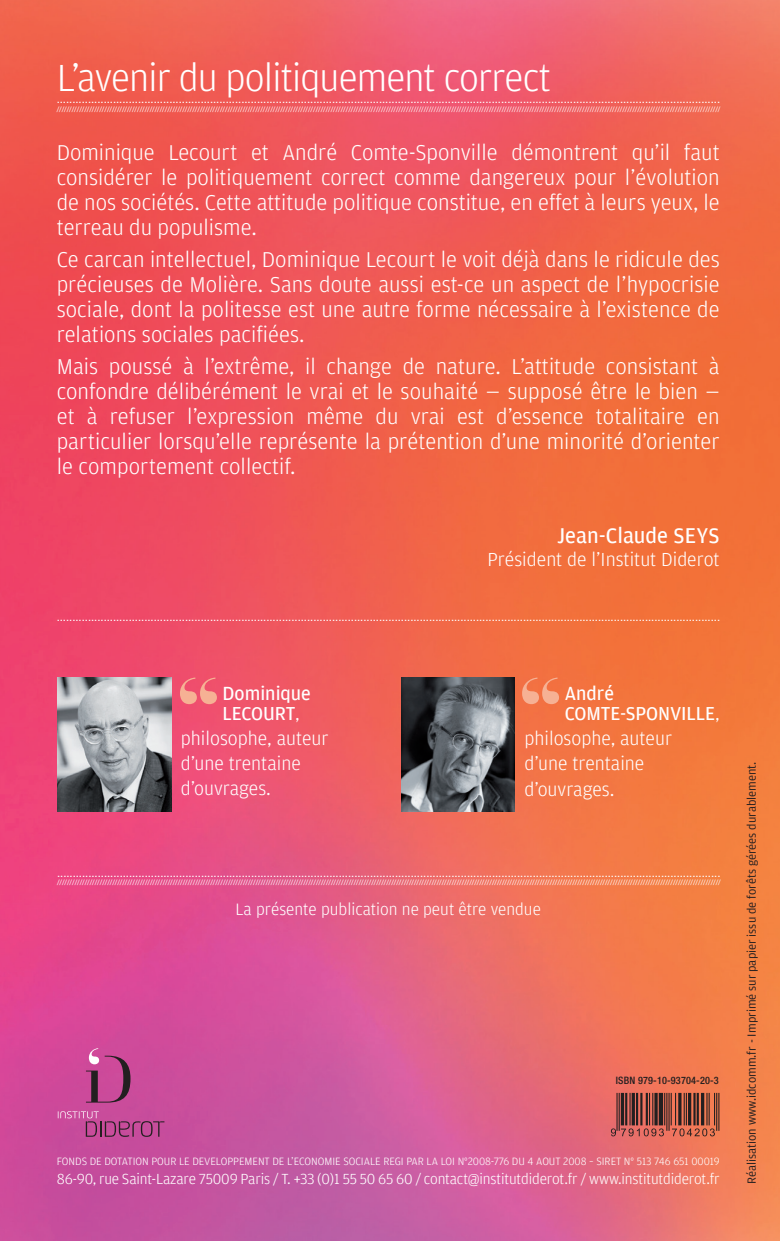
<style>
.page{position:relative;width:780px;height:1241px;background:#fff}
.page>*{position:absolute;margin:0;border:0;box-sizing:border-box;transform-origin:0 0}
.t1{font:300 40px "Amplitude";letter-spacing:-.02em;color:#fff}
.t2{font:300 22.75px/25px "Amplitude";color:#fff;text-align:justify}
.t3{font:22.5px "Amplitude";color:#fff}
.t4{font:300 20px/25px "Amplitude";color:#fff}
.t5{font:20px "Amplitude";color:#fff}
.t6{font:19.75px "Amplitude";letter-spacing:-.005em;color:#fff}
.t7{font:300 17.5px "Amplitude";color:#fff}
.t8{font:300 15.5px "Amplitude";letter-spacing:-.01em;color:#fff}
.t9{font:12.5px "Amplitude";color:#231f20}
.t10{font:11.25px "Helvetica Neue";color:#fff}
.t11{font:300 11.25px "Amplitude";color:#fff}
.t12{font:500 condensed 10.25px "Helvetica Neue";letter-spacing:.015em;color:#231f20}
.t13{font:7.5px "Helvetica Neue";color:#fff}
.s1{font-weight:300}
</style>
<div class="page">
<img style="left:0;top:0;width:780px;height:1240px">
<svg style="left:58px;top:1111px;width:106px;height:25px;background:#b84b90"></svg>
<svg style="left:86px;top:1048px;width:44px;height:54px;background:#a94783"></svg>
<hr style="left:616px;top:1092px;width:1px;height:38px;background:#231f20">
<hr style="left:618px;top:1092px;width:1px;height:38px;background:#231f20">
<svg style="left:620px;top:1092px;width:4px;height:33px"></svg>
<hr style="left:625px;top:1092px;width:2px;height:33px;background:#231f20">
<hr style="left:629px;top:1092px;width:1px;height:33px;background:#231f20">
<svg style="left:631px;top:1092px;width:4px;height:33px"></svg>
<hr style="left:636px;top:1092px;width:2px;height:33px;background:#231f20">
<hr style="left:640px;top:1092px;width:2px;height:33px;background:#231f20">
<hr style="left:645px;top:1092px;width:3px;height:33px;background:#231f20">
<hr style="left:649px;top:1092px;width:1px;height:33px;background:#231f20">
<hr style="left:652px;top:1092px;width:1px;height:33px;background:#231f20">
<hr style="left:654px;top:1092px;width:3px;height:33px;background:#231f20">
<div style="left:658px;top:1092px;width:5px;height:33px;background:#231f20"></div>
<hr style="left:664px;top:1092px;width:1px;height:33px;background:#231f20">
<hr style="left:666px;top:1092px;width:1px;height:38px;background:#231f20">
<hr style="left:668px;top:1092px;width:1px;height:38px;background:#231f20">
<hr style="left:670px;top:1092px;width:1px;height:33px;background:#231f20">
<hr style="left:675px;top:1092px;width:1px;height:33px;background:#231f20">
<hr style="left:678px;top:1092px;width:3px;height:33px;background:#231f20">
<hr style="left:683px;top:1092px;width:1px;height:33px;background:#231f20">
<hr style="left:685px;top:1092px;width:2px;height:33px;background:#231f20">
<hr style="left:688px;top:1092px;width:3px;height:33px;background:#231f20">
<hr style="left:693px;top:1092px;width:2px;height:33px;background:#231f20">
<hr style="left:696px;top:1092px;width:2px;height:33px;background:#231f20">
<hr style="left:701px;top:1092px;width:3px;height:33px;background:#231f20">
<hr style="left:706px;top:1092px;width:1px;height:33px;background:#231f20">
<hr style="left:708px;top:1092px;width:1px;height:33px;background:#231f20">
<hr style="left:714px;top:1092px;width:1px;height:33px;background:#231f20">
<hr style="left:716px;top:1092px;width:1px;height:38px;background:#231f20">
<hr style="left:718px;top:1092px;width:1px;height:38px;background:#231f20">
<svg style="left:611px;top:1128px;width:53px;height:8px"></svg>
<svg style="left:672px;top:1128px;width:42px;height:8px"></svg>
<img style="left:58px;top:677px;width:113px;height:134px">
<svg style="left:180px;top:677px;width:37px;height:27px"></svg>
<img style="left:401px;top:677px;width:113px;height:134px">
<svg style="left:522px;top:677px;width:37px;height:27px"></svg>
<p class="t1" style="left:57px;top:56px;width:495px">L’avenir du politiquement correct</p>
<p class="t10" style="left:57px;top:91px;width:665px">....................................................................................................................................................................................................................</p>
<p class="t13" style="left:57px;top:104px;width:665px">////////////////////////////////////////////////////////////////////////////////////////////////////////////////////////////////////////////////////////////////////////////////////////////////////////////////////////////////////////////////////////////////////////</p>
<p class="t2" style="left:57px;top:140px;width:664px">Dominique Lecourt et André Comte-Sponville démontrent qu’il faut considérer le politiquement correct comme dangereux pour l’évolution de nos sociétés. Cette attitude politique constitue, en effet à leurs yeux, le terreau du populisme.</p>
<p class="t2" style="left:57px;top:247px;width:664px">Ce carcan intellectuel, Dominique Lecourt le voit déjà dans le ridicule des précieuses de Molière. Sans doute aussi est-ce un aspect de l’hypocrisie sociale, dont la politesse est une autre forme nécessaire à l’existence de relations sociales pacifiées.</p>
<p class="t2" style="left:57px;top:354px;width:664px">Mais poussé à l’extrême, il change de nature. L’attitude consistant à confondre délibérément le vrai et le souhaité — supposé être le bien — et à refuser l’expression même du vrai est d’essence totalitaire en particulier lorsqu’elle représente la prétention d’une minorité d’orienter le comportement collectif.</p>
<p class="t3" style="left:557px;top:523px;width:164px">Jean-Claude SEYS</p>
<p class="t4" style="left:487px;top:547px;width:234px">Président de l’Institut Diderot</p>
<p class="t10" style="left:57px;top:608px;width:665px">....................................................................................................................................................................................................................</p>
<p class="t5" style="left:222px;top:681px;width:90px">Dominique</p>
<p class="t6" style="left:222px;top:702px;width:79px">LECOURT<span class="s1">,</span></p>
<p class="t4" style="left:181px;top:726px;width:149px">philosophe, auteur d’une trentaine d’ouvrages.</p>
<p class="t5" style="left:564px;top:681px;width:51px">André</p>
<p class="t6" style="left:564px;top:702px;width:156px">COMTE-SPONVILLE<span class="s1">,</span></p>
<p class="t4" style="left:524px;top:726px;width:149px">philosophe, auteur d’une trentaine d’ouvrages.</p>
<p class="t10" style="left:57px;top:864px;width:665px">....................................................................................................................................................................................................................</p>
<p class="t13" style="left:57px;top:877px;width:665px">////////////////////////////////////////////////////////////////////////////////////////////////////////////////////////////////////////////////////////////////////////////////////////////////////////////////////////////////////////////////////////////////////////</p>
<p class="t7" style="left:235px;top:899px;width:307px">La présente publication ne peut être vendue</p>
<p class="t12" style="left:615px;top:1074px;width:105px">ISBN 979-10-93704-20-3</p>
<p class="t11" style="left:57px;top:1154px;width:664px">FONDS DE DOTATION POUR LE DEVELOPPEMENT DE L’ECONOMIE SOCIALE REGI PAR LA LOI N°2008-776 DU 4 AOUT 2008 – SIRET N° 513 746 651 00019</p>
<p class="t8" style="left:57px;top:1169px;width:664px">86-90, rue Saint-Lazare 75009 Paris / T. +33 (0)1 55 50 65 60 / contact@institutdiderot.fr / www.institutdiderot.fr</p>
<p class="t9" style="left:744px;top:1183px;width:424px;rotate:-90deg">Réalisation www.idcomm.fr - Imprimé sur papier issu de forêts gérées durablement.</p>
</div>
